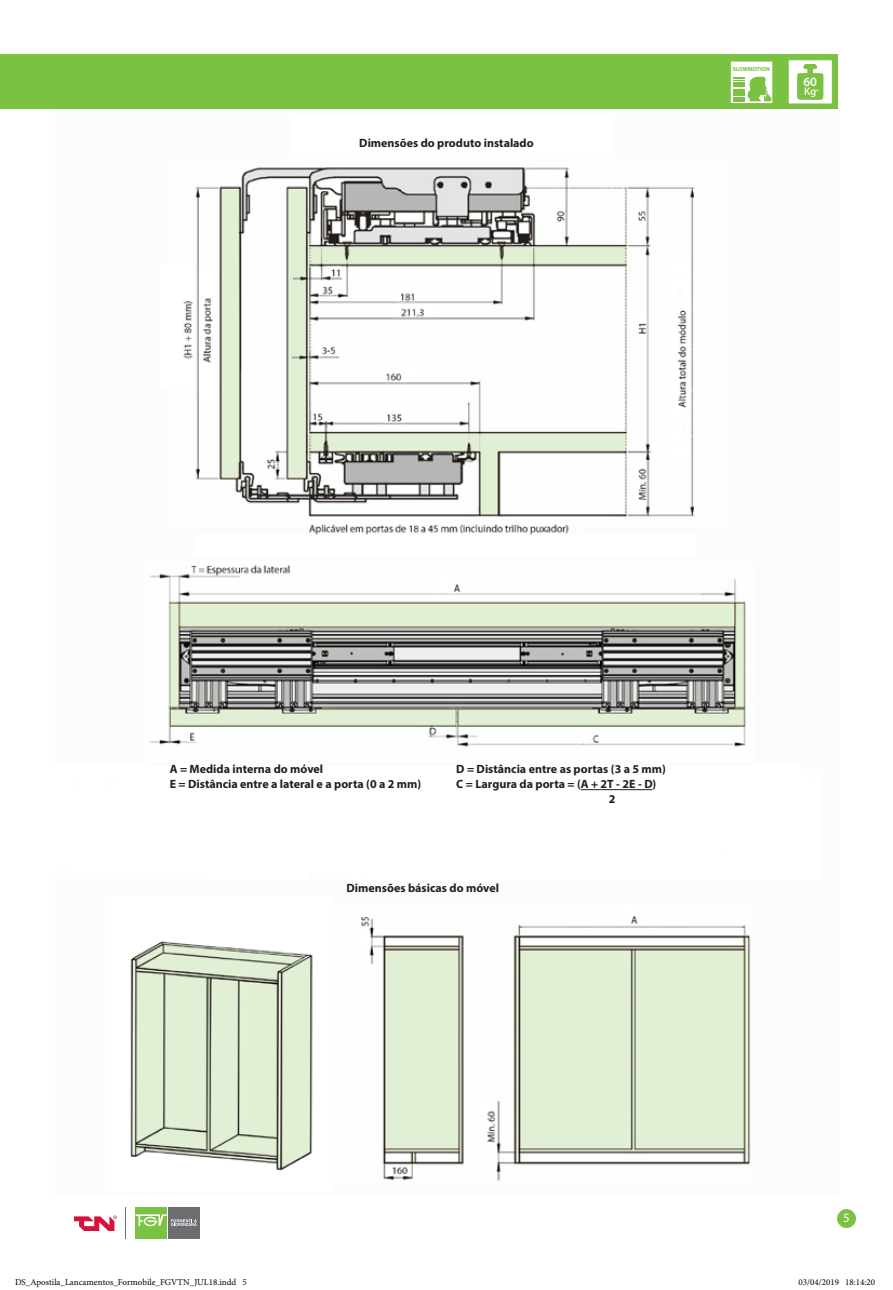
<style>
.page{position:relative;width:893px;height:1290px;background:#fff}
.page>*{position:absolute;margin:0;border:0;box-sizing:border-box;transform-origin:0 0}
.t1{font:600 12.75px "Myriad Pro";color:#fff}
.t2{font:12.75px "Myriad Pro";color:#fff}
.t3{font:700 12px/15px "Myriad Pro";color:#231f20}
.t4{font:9px "Minion Pro";color:#000}
.t5{font:700 5.85px "Myriad Pro";color:#7bc142}
</style>
<div class="page">
<div style="left:837px;top:1209px;width:19px;height:19px;background:#7bc142;border-radius:50%"></div>
<div style="left:0;top:55px;width:838px;height:54px;background:#7bc142"></div>
<div style="left:788px;top:59px;width:45px;height:45px;background:#fff;border:1px solid #7bc142"></div>
<svg style="left:797px;top:64px;width:27px;height:36px"></svg>
<div style="left:730px;top:61px;width:43px;height:43px;background:#fff;border:1px solid #7bc142"></div>
<svg style="left:733px;top:75px;width:39px;height:26px"></svg>
<img style="left:130px;top:167px;width:621px;height:1014px">
<hr style="left:581px;top:789px;width:71px;height:1px;background:#231f20">
<svg style="left:74px;top:1215px;width:43px;height:16px"></svg>
<div style="left:168px;top:1208px;width:31px;height:31px;background:#6c6d70"></div>
<div style="left:136px;top:1208px;width:31px;height:31px;background:#7bc142"></div>
<svg style="left:136px;top:1214px;width:61px;height:12px"></svg>
<hr style="left:125px;top:1208px;width:1px;height:31px;background:#6c6d70">
<p class="t3" style="left:359px;top:135px;width:176px">Dimensões do produto instalado</p>
<p class="t5" style="left:733px;top:65px;width:39px">SLOWMOTION</p>
<p class="t1" style="left:803px;top:73px;width:15px">60</p>
<p class="t3" style="left:170px;top:761px;width:253px">A = Medida interna do móvel<br>E = Distância entre a lateral e a porta (0 a 2 mm)</p>
<p class="t3" style="left:456px;top:761px;width:211px">D = Distância entre as portas (3 a 5 mm)</p>
<p class="t3" style="left:456px;top:776px;width:201px">C = Largura da porta = (A + 2T - 2E - D)</p>
<p class="t3" style="left:609px;top:791px;width:8px">2</p>
<p class="t3" style="left:347px;top:880px;width:154px">Dimensões básicas do móvel</p>
<p class="t2" style="left:843px;top:1210px;width:8px">5</p>
<p class="t4" style="left:15px;top:1276px;width:233px">DS_Apostila_Lancamentos_Formobile_FGVTN_JUL18.indd 5</p>
<p class="t4" style="left:798px;top:1276px;width:78px">03/04/2019 18:14:20</p>
</div>
